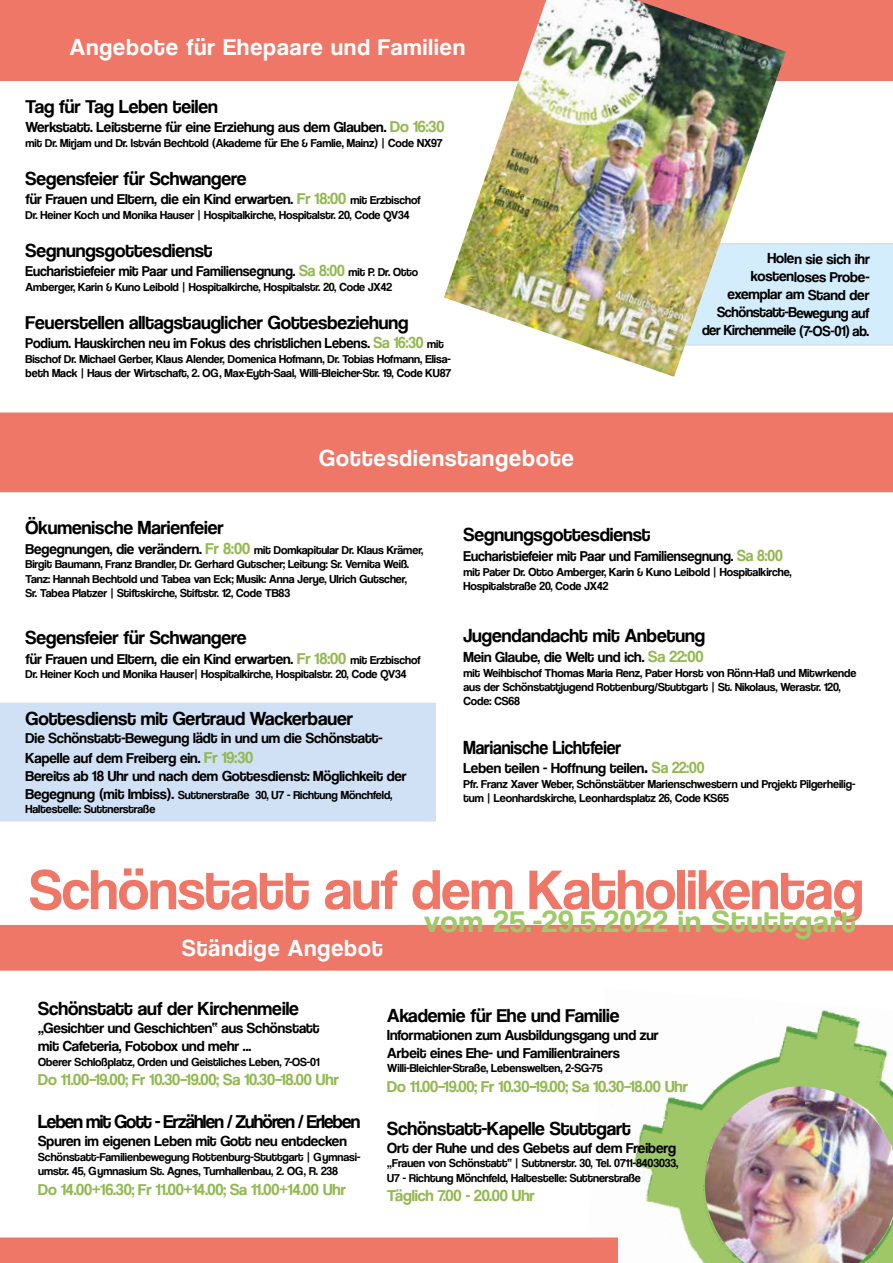
<style>
.page{position:relative;width:893px;height:1263px;background:#fff}
.page>*{position:absolute;margin:0;border:0;box-sizing:border-box;transform-origin:0 0}
.t1{font:57.75px "Coolvetica Rg";color:#ee7768}
.t2{font:31.5px "Coolvetica Rg";letter-spacing:.04em;color:#a0c969}
.t3{font:24px "Coolvetica Rg";letter-spacing:.05em;color:#fff}
.t4{font:22.5px "Coolvetica Rg";letter-spacing:.05em;color:#fff}
.t5{font:19.5px "Coolvetica Rg";color:#000}
.t6{font:19.5px "Coolvetica Rg";letter-spacing:-.04em;color:#000}
.t7{font:19.5px "Coolvetica Rg";color:#000;scale:.91 1}
.t8{font:16.5px "Coolvetica Rg";color:#92b951}
.t9{font:15px/18px "Coolvetica Rg";color:#000}
.t10{font:15px "Coolvetica Rg";color:#000;scale:.95 1}
.t11{font:15px/17.7px "Coolvetica Rg";letter-spacing:-.03em;color:#000}
.t12{font:15px "Coolvetica Rg";color:#000;scale:.96 1}
.t13{font:12px/14.4px "Coolvetica Rg";color:#000}
.s1{font-size:16.5px;color:#92b951}
.s2{font-size:12px}
.s3{font-size:15px}
.s4{font-size:19.5px}
</style>
<div class="page">
<div style="left:0;top:0;width:893px;height:81px;background:#ee7768"></div>
<img style="left:633px;top:1010px;width:256px;height:253px">
<div style="left:0;top:925px;width:893px;height:46px;background:#ee7768"></div>
<img style="left:703px;top:1086px;width:190px;height:177px">
<div style="left:786px;top:243px;width:107px;height:103px;background:#d4edfc"></div>
<img style="left:444px;top:0;width:342px;height:377px">
<div style="left:0;top:703px;width:436px;height:118px;background:#d1e1f5"></div>
<div style="left:0;top:412px;width:893px;height:80px;background:#ee7768"></div>
<div style="left:0;top:1237px;width:618px;height:26px;background:#ee7768"></div>
<h3 class="t3" style="left:70px;top:33px;width:397px">Angebote für Ehepaare und Familien</h3>
<h3 class="t5" style="left:26px;top:95px;width:194px">Tag für Tag Leben teilen</h3>
<p class="t9" style="left:26px;top:118px;width:420px">Werkstatt. Leitsterne für eine Erziehung aus dem Glauben. <span class="s1">Do 16:30</span></p>
<p class="t13" style="left:26px;top:135px;width:418px">mit Dr. Mirjam und Dr. István Bechtold (Akademe für Ehe &amp; Famlie, Mainz) | Code NX97</p>
<h3 class="t5" style="left:26px;top:167px;width:223px">Segensfeier für Schwangere</h3>
<p class="t9" style="left:26px;top:190px;width:397px">für Frauen und Eltern, die ein Kind erwarten. <span class="s1">Fr 18:00</span> <span class="s2">mit Erzbischof</span></p>
<p class="t13" style="left:26px;top:207px;width:385px">Dr. Heiner Koch und Monika Hauser | Hospitalkirche, Hospitalstr. 20, Code QV34</p>
<h3 class="t5" style="left:26px;top:239px;width:189px">Segnungsgottesdienst</h3>
<p class="t10" style="left:26px;top:262px;width:415px">Eucharistiefeier mit Paar und Familiensegnung. <span class="s1">Sa 8:00</span> <span class="s2">mit P. Dr. Otto</span></p>
<p class="t13" style="left:26px;top:279px;width:368px">Amberger, Karin &amp; Kuno Leibold | Hospitalkirche, Hospitalstr. 20, Code JX42</p>
<h3 class="t5" style="left:26px;top:311px;width:384px">Feuerstellen alltagstauglicher Gottesbeziehung</h3>
<p class="t10" style="left:26px;top:334px;width:442px">Podium. Hauskirchen neu im Fokus des christlichen Lebens. <span class="s1">Sa 16:30</span> <span class="s2">mit</span></p>
<p class="t13" style="left:26px;top:351px;width:427px">Bischof Dr. Michael Gerber, Klaus Alender, Domenica Hofmann, Dr. Tobias Hofmann, Elisa&shy;beth Mack | Haus der Wirtschaft, 2. OG, Max-Eyth-Saal, Willi-Bleicher-Str. 19, Code KU87</p>
<p class="t9" style="left:728px;top:248px;width:147px;text-align:right;rotate:1deg">Holen sie sich ihr kostenloses Probe&shy;exemplar am Stand der</p>
<p class="t11" style="left:702px;top:303px;width:169px;text-indent:15px">Schönstatt-Bewegung auf der Kirchenmeile</p>
<p class="t12" style="left:799px;top:321px;width:75px;rotate:1deg">(7-OS-01) ab.</p>
<h3 class="t3" style="left:319px;top:444px;width:256px">Gottesdienstangebote</h3>
<h3 class="t4" style="left:196px;top:449px;width:502px">Angebote für Jugendliche und junge Erwachsene</h3>
<h3 class="t5" style="left:26px;top:516px;width:200px">Ökumenische Marienfeier</h3>
<p class="t13" style="left:26px;top:542px;width:399px"><span class="s3">Begegnungen, die verändern.</span> <span class="s1">Fr 8:00</span> mit Domkapitular Dr. Klaus Krämer, Birgit Baumann, Franz Brandler, Dr. Gerhard Gutscher; Leitung: Sr. Vernita Weiß.<br>Tanz: Hannah Bechtold und Tabea van Eck; Musik: Anna Jerye, Ulrich Gutscher,<br>Sr. Tabea Platzer | Stiftskirche, Stiftstr. 12, Code TB83</p>
<h3 class="t5" style="left:26px;top:626px;width:223px">Segensfeier für Schwangere</h3>
<p class="t9" style="left:26px;top:649px;width:397px">für Frauen und Eltern, die ein Kind erwarten. <span class="s1">Fr 18:00</span> <span class="s2">mit Erzbischof</span></p>
<p class="t13" style="left:26px;top:667px;width:382px">Dr. Heiner Koch und Monika Hauser| Hospitalkirche, Hospitalstr. 20, Code QV34</p>
<h3 class="t5" style="left:26px;top:707px;width:329px">Gottesdienst mit Gertraud Wackerbauer</h3>
<p class="t9" style="left:26px;top:728px;width:359px;line-height:19.8px">Die Schönstatt-Bewegung lädt in und um die Schönstatt-<br>Kapelle auf dem Freiberg ein. <span class="s1">Fr 19:30</span></p>
<p class="t9" style="left:26px;top:766px;width:383px">Bereits ab 18 Uhr und nach dem Gottesdienst: Möglichkeit der</p>
<p class="t13" style="left:26px;top:787px;width:368px"><span class="s3">Begegnung (mit Imbiss).</span> Suttnerstraße 30, U7 - Richtung Mönchfeld,<br>Haltestelle: Suttnerstraße</p>
<h3 class="t5" style="left:463px;top:523px;width:189px">Segnungsgottesdienst</h3>
<p class="t10" style="left:463px;top:547px;width:337px">Eucharistiefeier mit Paar und Familiensegnung. <span class="s1">Sa 8:00</span></p>
<p class="t13" style="left:463px;top:564px;width:330px">mit Pater Dr. Otto Amberger, Karin &amp; Kuno Leibold | Hospitalkirche,<br>Hospitalstraße 20, Code JX42</p>
<h3 class="t5" style="left:463px;top:624px;width:243px">Jugendandacht mit Anbetung</h3>
<p class="t9" style="left:463px;top:648px;width:241px">Mein Glaube, die Welt und ich. <span class="s1">Sa 22:00</span></p>
<p class="t13" style="left:463px;top:665px;width:394px">mit Weihbischof Thomas Maria Renz, Pater Horst von Rönn-Haß und Mitwrkende aus der Schönstattjugend Rottenburg/Stuttgart | St. Nikolaus, Werastr. 120,<br>Code: CS68</p>
<h3 class="t7" style="left:463px;top:736px;width:175px">Marianische Lichtfeier</h3>
<p class="t9" style="left:463px;top:759px;width:242px">Leben teilen - Hoffnung teilen<span class="s4">.</span> <span class="s1">Sa 22:00</span></p>
<p class="t13" style="left:463px;top:776px;width:393px">Pfr. Franz Xaver Weber, Schönstätter Marienschwestern und Projekt Pilgerheilig&shy;tum | Leonhardskirche, Leonhardsplatz 26, Code KS65</p>
<h1 class="t1" style="left:30px;top:856px;width:835px">Schönstatt auf dem Katholikentag</h1>
<h2 class="t2" style="left:424px;top:903px;width:433px">vom 25.-29.5.2022 in Stuttgart</h2>
<h3 class="t3" style="left:182px;top:934px;width:202px">Ständige Angebot</h3>
<h3 class="t5" style="left:38px;top:997px;width:262px">Schönstatt auf der Kirchenmeile</h3>
<p class="t9" style="left:38px;top:1019px;width:283px">„Gesichter und Geschichten“ aus Schönstatt mit Cafeteria, Fotobox und mehr ...</p>
<p class="t13" style="left:38px;top:1054px;width:283px">Oberer Schloßplatz, Orden und Geistliches Leben, 7-OS-01</p>
<h3 class="t8" style="left:38px;top:1070px;width:302px">Do 11.00–19.00; Fr 10.30–19.00; Sa 10.30–18.00 Uhr</h3>
<h3 class="t6" style="left:38px;top:1110px;width:324px">Leben mit Gott - Erzählen / Zuhören / Erleben</h3>
<p class="t9" style="left:38px;top:1132px;width:310px">Spuren im eigenen Leben mit Gott neu entdecken</p>
<p class="t13" style="left:38px;top:1149px;width:324px">Schönstatt-Familienbewegung Rottenburg-Stuttgart | Gymnasi&shy;umstr. 45, Gymnasium St. Agnes, Turnhallenbau, 2. OG, R. 238</p>
<h3 class="t8" style="left:38px;top:1179px;width:309px">Do 14.00+16.30; Fr 11.00+14.00; Sa 11.00+14.00 Uhr</h3>
<h3 class="t5" style="left:387px;top:1004px;width:234px">Akademie für Ehe und Familie</h3>
<p class="t9" style="left:387px;top:1025px;width:273px">Informationen zum Ausbildungsgang und zur<br>Arbeit eines Ehe- und Familientrainers</p>
<p class="t13" style="left:387px;top:1061px;width:217px">Willi-Bleichler-Straße, Lebenswelten, 2-SG-75</p>
<h3 class="t8" style="left:387px;top:1077px;width:302px">Do 11.00–19.00; Fr 10.30–19.00; Sa 10.30–18.00 Uhr</h3>
<h3 class="t5" style="left:387px;top:1117px;width:245px">Schönstatt-Kapelle Stuttgart</h3>
<p class="t9" style="left:387px;top:1138px;width:290px">Ort der Ruhe und des Gebets auf dem Freiberg</p>
<p class="t13" style="left:387px;top:1156px;width:292px">„Frauen von Schönstatt“ | Suttnerstr. 30, Tel. 0711-8403033,<br>U7 - Richtung Mönchfeld, Haltestelle: Suttnerstraße</p>
<h3 class="t8" style="left:387px;top:1186px;width:149px">Täglich 7.00 - 20.00 Uhr</h3>
</div>
